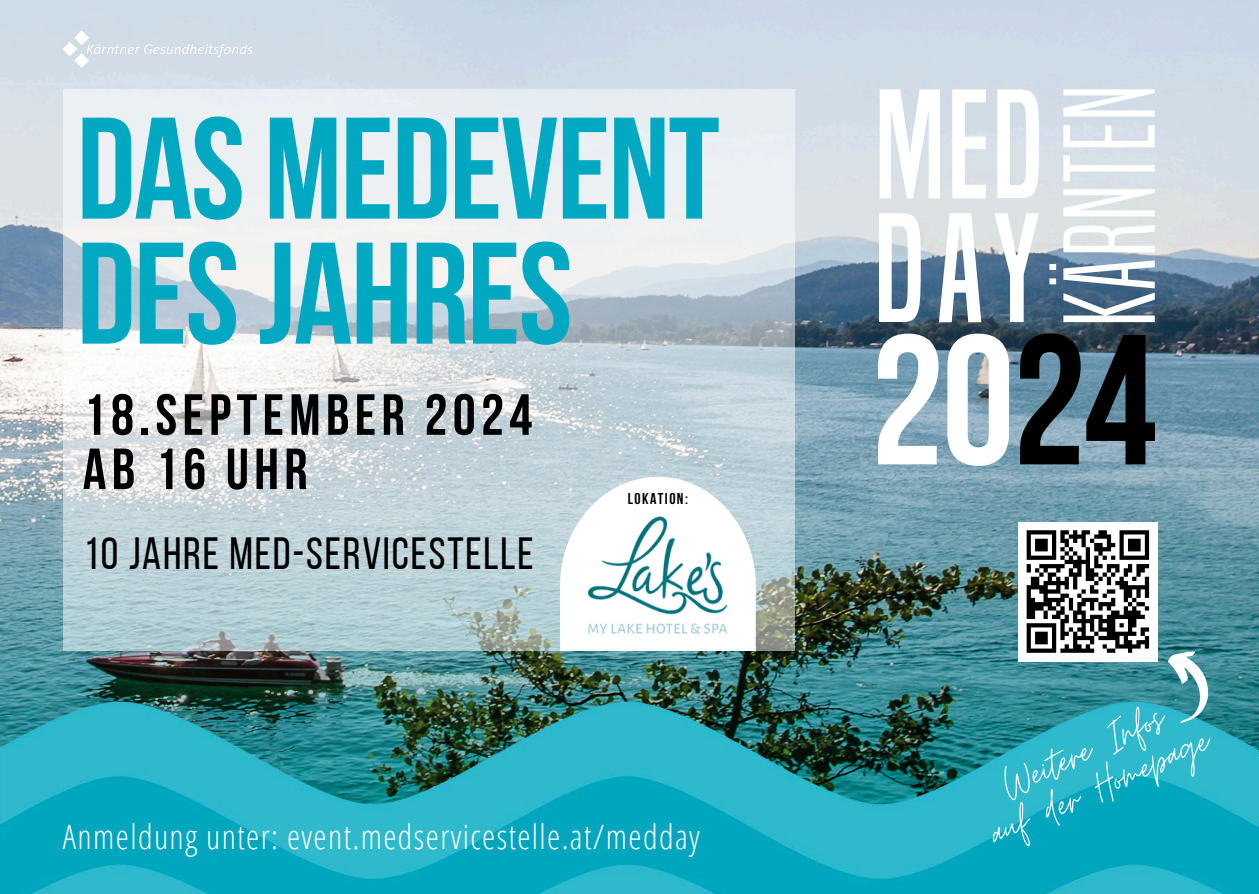
<style>
.page{position:relative;width:1259px;height:894px;background:#fff}
.page>*{position:absolute;margin:0;border:0;box-sizing:border-box;transform-origin:0 0}
.t1{font:700 184.5px "Bebas Neue";color:#fff}
.t2{font:700 144.12px/124.9px "Bebas Neue";letter-spacing:-.01em;color:#00a9c1}
.t3{font:700 57.81px/54.2px "Bebas Neue";letter-spacing:.095em;color:#000}
.t4{font:49.11px "Moon Time";color:#fff}
.t5{font:45px "Bebas Neue";letter-spacing:.04em;color:#000}
.t6{font:300 33.6px "Open Sans Condensed";letter-spacing:.04em;color:#fff}
.t7{font:700 15.57px "Bebas Neue";letter-spacing:.095em;color:#000}
.s1{color:#000}
</style>
<div class="page">
<img style="left:0;top:0;width:1259px;height:360px">
<svg style="left:63px;top:89px;width:731px;height:271px;fill:#ebf0f2"></svg>
<img style="left:0;top:360px;width:1259px;height:533px">
<svg style="left:879px;top:213px;width:41px;height:109px"></svg>
<svg style="left:879px;top:89px;width:61px;height:109px"></svg>
<svg style="left:939px;top:213px;width:42px;height:109px"></svg>
<svg style="left:952px;top:89px;width:34px;height:109px"></svg>
<svg style="left:994px;top:213px;width:45px;height:109px"></svg>
<svg style="left:997px;top:89px;width:42px;height:109px"></svg>
<svg style="left:1063px;top:89px;width:91px;height:27px"></svg>
<svg style="left:1063px;top:125px;width:91px;height:22px"></svg>
<svg style="left:1063px;top:155px;width:91px;height:26px"></svg>
<svg style="left:1063px;top:189px;width:91px;height:27px"></svg>
<svg style="left:1063px;top:224px;width:91px;height:28px"></svg>
<svg style="left:1049px;top:260px;width:105px;height:62px"></svg>
<img style="left:63px;top:31px;width:191px;height:37px">
<div style="left:1018px;top:521px;width:139px;height:140px;background:#fff"></div>
<svg style="left:560px;top:476px;width:196px;height:174px"></svg>
<img style="left:565px;top:497px;width:186px;height:153px">
<svg style="left:1022px;top:528px;width:202px;height:201px"></svg>
<p class="t2" style="left:77px;top:120px;width:644px">DAS MEDEVENT<br>DES JAHRES</p>
<p class="t3" style="left:83px;top:393px;width:451px">18.SEPTEMBER 2024<br>AB 16 UHR</p>
<h3 class="t5" style="left:84px;top:534px;width:451px">10 JAHRE MED-SERVIceSTELLE</h3>
<h4 class="t7" style="left:628px;top:492px;width:62px">LOKATION:</h4>
<p class="t6" style="left:63px;top:812px;width:638px">Anmeldung unter: event.medservicestelle.at/medday</p>
<h2 class="t1" style="left:870px;top:325px;width:288px">20<span class="s1">24</span></h2>
<h5 class="t4" style="left:992px;top:758px;width:174px;rotate:-24deg">Weitere Infos</h5>
<h5 class="t4" style="left:979px;top:807px;width:238px;rotate:-24deg">auf der Homepage</h5>
</div>
